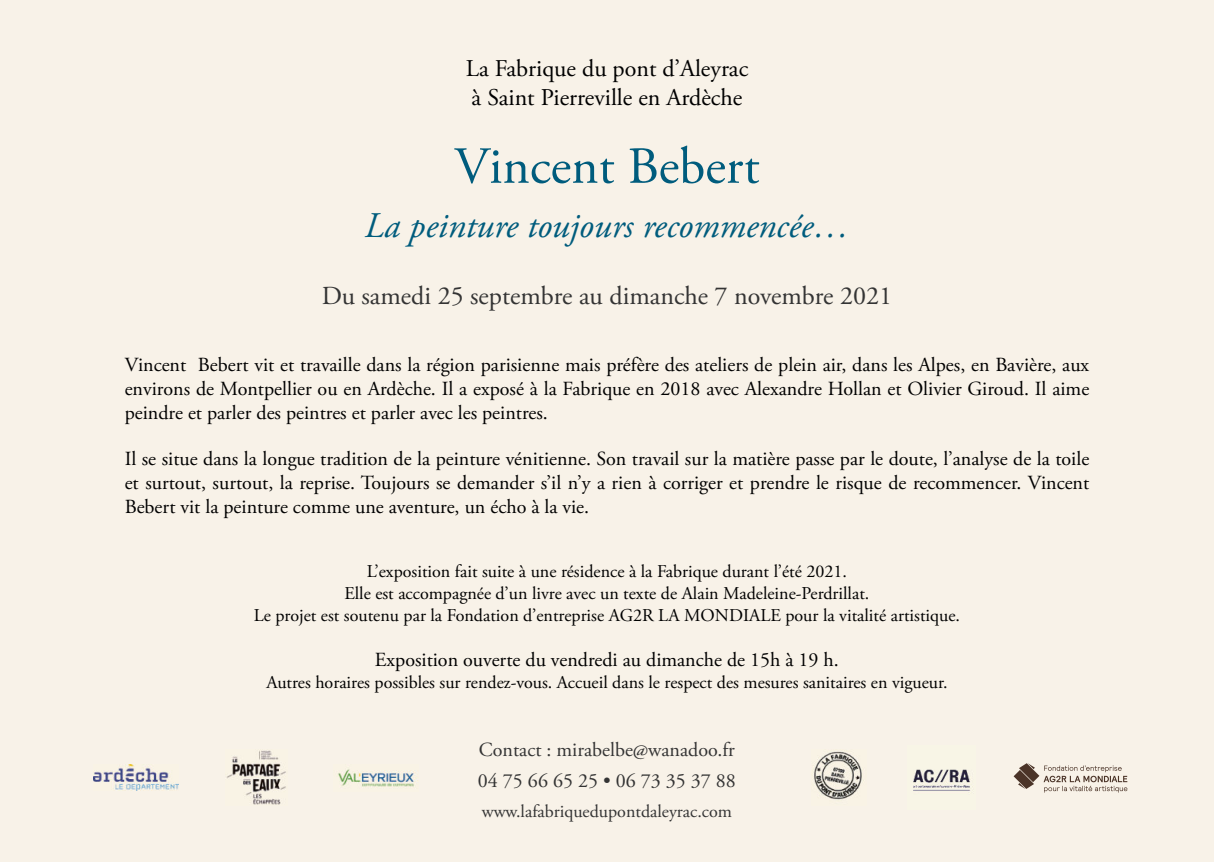
<style>
.page{position:relative;width:1214px;height:862px;background:#fff}
.page>*{position:absolute;margin:0;border:0;box-sizing:border-box;transform-origin:0 0}
.t1{font:52px "Adobe Garamond Pro";color:#005c7d}
.t2{font:italic 36px "Adobe Garamond Pro";color:#005c7d}
.t3{font:26px "Adobe Garamond Pro";color:#343434}
.t4{font:24px/28.8px "Adobe Garamond Pro";color:#000}
.t5{font:20px/24px "Adobe Garamond Pro";color:#000;text-align:justify}
.t6{font:20px/30px "Adobe Garamond Pro";color:#343434}
.t7{font:18px/21.6px "Adobe Garamond Pro";color:#000;text-align:center}
.t8{font:18px "Adobe Garamond Pro";color:#343434}
</style>
<div class="page">
<div style="left:0;top:0;width:1213px;height:862px;background:#f8f2e8"></div>
<img style="left:913px;top:769px;width:60px;height:24px">
<img style="left:813px;top:751px;width:51px;height:49px">
<img style="left:338px;top:769px;width:80px;height:18px">
<img style="left:226px;top:750px;width:60px;height:55px">
<svg style="left:1013px;top:763px;width:114px;height:29px"></svg>
<img style="left:93px;top:764px;width:86px;height:27px">
<p class="t4" style="left:465px;top:57px;width:284px">La Fabrique du pont d’Aleyrac à Saint Pierreville en Ardèche</p>
<h1 class="t1" style="left:454px;top:145px;width:306px">Vincent Bebert</h1>
<h2 class="t2" style="left:364px;top:211px;width:486px">La peinture toujours recommencée…</h2>
<h3 class="t3" style="left:322px;top:285px;width:572px">Du samedi 25 septembre au dimanche 7 novembre 2021</h3>
<p class="t5" style="left:125px;top:354px;width:965px">Vincent Bebert vit et travaille dans la région parisienne mais préfère des ateliers de plein air, dans les Alpes, en Bavière, aux environs de Montpellier ou en Ardèche. Il a exposé à la Fabrique en 2018 avec Alexandre Hollan et Olivier Giroud. Il aime peindre et parler des peintres et parler avec les peintres.</p>
<p class="t5" style="left:125px;top:448px;width:965px">Il se situe dans la longue tradition de la peinture vénitienne. Son travail sur la matière passe par le doute, l’analyse de la toile et surtout, surtout, la reprise. Toujours se demander s’il n’y a rien à corriger et prendre le risque de recommencer. Vincent Bebert vit la peinture comme une aventure, un écho à la vie.</p>
<p class="t7" style="left:254px;top:562px;width:707px">L’exposition fait suite à une résidence à la Fabrique durant l’été 2021.<br>Elle est accompagnée d’un livre avec un texte de Alain Madeleine-Perdrillat.<br>Le projet est soutenu par la Fondation d’entreprise AG2R LA MONDIALE pour la vitalité artistique.</p>
<p class="t5" style="left:375px;top:650px;width:465px">Exposition ouverte du vendredi au dimanche de 15h à 19 h.</p>
<p class="t7" style="left:266px;top:673px;width:682px">Autres horaires possibles sur rendez-vous. Accueil dans le respect des mesures sanitaires en vigueur.</p>
<p class="t6" style="left:478px;top:737px;width:259px">Contact : mirabelbe@wanadoo.fr<br>04 75 66 65 25 • 06 73 35 37 88</p>
<p class="t8" style="left:482px;top:803px;width:252px">www.lafabriquedupontdaleyrac.com</p>
</div>
